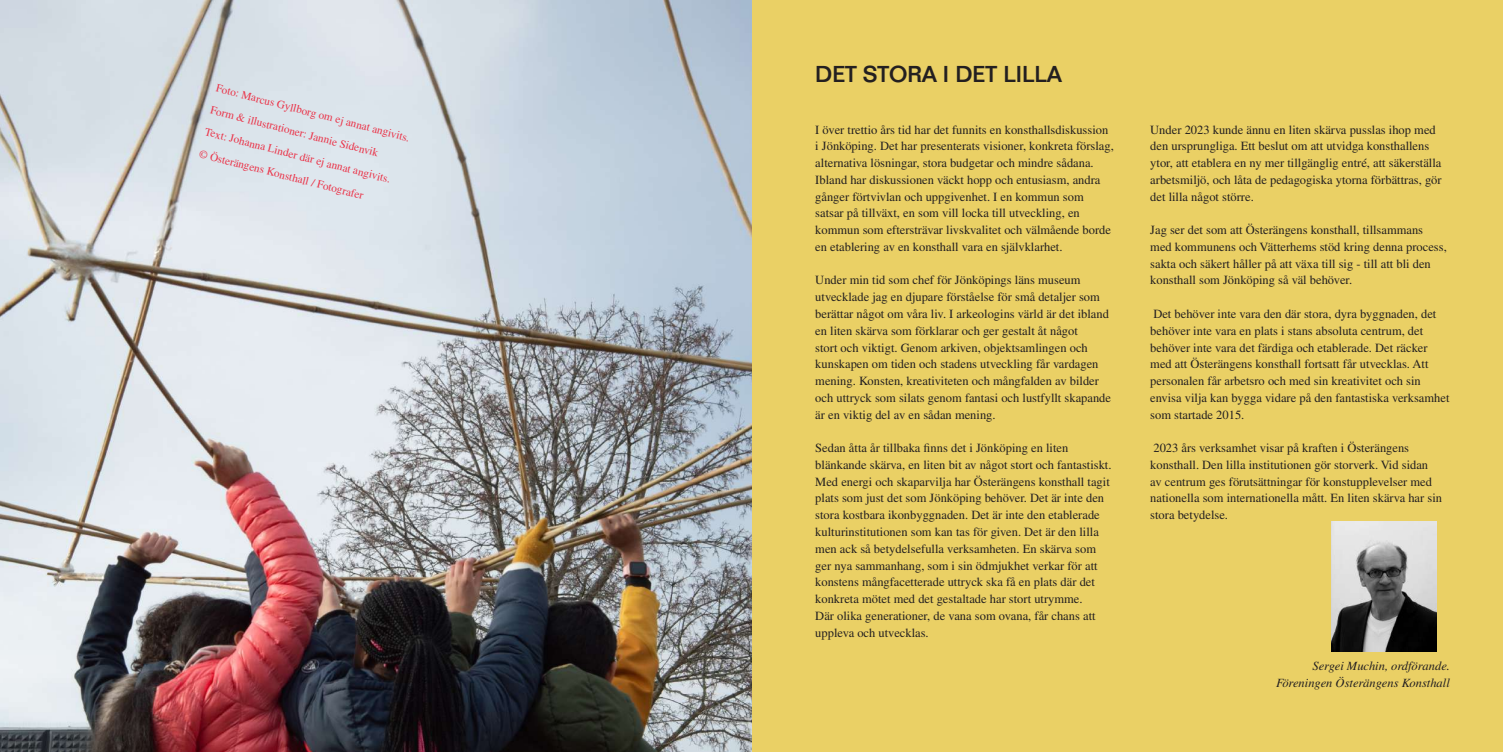
<style>
.page{position:relative;width:1503px;height:752px;background:#fff}
.page>*{position:absolute;margin:0;border:0;box-sizing:border-box;transform-origin:0 0}
.t1{font:500 22.5px "Folio Std";color:#231f20}
.t2{font:12.5px/16.8px "Times LT Std";color:#231f20}
.t3{font:italic 12.5px/16.8px "Times LT Std";color:#231f20;text-align:right}
.t4{font:11.25px/22.5px "Times LT Std";color:#ea3449}
</style>
<div class="page">
<div style="left:744px;top:0;width:758px;height:751px;background:#ead065"></div>
<img style="left:1331px;top:521px;width:104px;height:130px">
<img style="left:0;top:0;width:751px;height:751px">
<p class="t4" style="left:218px;top:77px;width:202px;rotate:14deg">Foto: Marcus Gyllborg om ej annatangivits.<br>Form &amp; illustrationer: Jannie Sidenvik<br>Text: Johanna Linder där ej annatangivits. © Österängens Konsthall/ Fotografer</p>
<h1 class="t1" style="left:815px;top:60px;width:248px">DET STORA I DET LILLA</h1>
<p class="t2" style="left:815px;top:121px;width:300px">I över trettio års tid har det funnits en konsthallsdiskussion i Jönköping. Det har presenterats visioner, konkreta förslag, alternativa lösningar, stora budgetar och mindre sådana.<br>Ibland har diskussionen väckt hopp och entusiasm, andra gånger förtvivlan och uppgivenhet. I en kommun som satsar på tillväxt, en som vill locka till utveckling, en kommun som eftersträvar livskvalitet och välmående borde en etablering av en konsthall vara en självklarhet.</p>
<p class="t2" style="left:815px;top:272px;width:297px">Under min tid som chef för Jönköpings läns museum utvecklade jag en djupare förståelse för små detaljer som berättar något om våra liv. I arkeologins värld är det ibland en liten skärva som förklarar och ger gestalt åt något<br>stort och viktigt. Genom arkiven, objektsamlingen och kunskapen om tiden och stadens utveckling får vardagen mening. Konsten, kreativiteten och mångfalden av bilder och uttryck som silats genom fantasi och lustfyllt skapande är en viktig del av en sådan mening.</p>
<p class="t2" style="left:815px;top:439px;width:298px">Sedan åtta år tillbaka finns det i Jönköping en liten blänkande skärva, en liten bit av något stort och fantastiskt.<br>Med energi och skaparvilja har Österängens konsthall tagit plats som just det som Jönköping behöver. Det är inte den stora kostbara ikonbyggnaden. Det är inte den etablerade kulturinstitutionen som kan tas för given. Det är den lilla men ack så betydelsefulla verksamheten. En skärva som ger nya sammanhang, som i sin ödmjukhet verkar för att konstens mångfacetterade uttryck ska få en plats där det konkreta mötet med det gestaltade har stort utrymme.<br>Där olika generationer, de vana som ovana, får chans att uppleva och utvecklas.</p>
<p class="t2" style="left:1150px;top:121px;width:293px">Under 2023 kunde ännu en liten skärva pusslas ihop med den ursprungliga. Ett beslut om att utvidga konsthallens ytor, att etablera en ny mer tillgänglig entré, att säkerställa arbetsmiljö, och låta de pedagogiska ytorna förbättras, gör det lilla något större.</p>
<p class="t2" style="left:1150px;top:221px;width:298px">Jag ser det som att Österängens konsthall, tillsammans med kommunens och Vätterhems stöd kring denna process, sakta och säkert håller på att växa till sig - till att bli den konsthall som Jönköping så väl behöver.</p>
<p class="t2" style="left:1150px;top:305px;width:301px">Det behöver inte vara den där stora, dyra byggnaden, det behöver inte vara en plats i stans absoluta centrum, det behöver inte vara det färdiga och etablerade. Det räcker med att Österängens konsthall fortsatt får utvecklas. Att personalen får arbetsro och med sin kreativitet och sin envisa vilja kan bygga vidare på den fantastiska verksamhet som startade 2015.</p>
<p class="t2" style="left:1150px;top:439px;width:293px">2023 års verksamhet visar på kraften i Österängens konsthall. Den lilla institutionen gör storverk. Vid sidan av centrum ges förutsättningar för konstupplevelser med nationella som internationella mått. En liten skärva har sin stora betydelse.</p>
<p class="t3" style="left:1276px;top:657px;width:175px">Sergei Muchin, ordförande.<br>Föreningen Österängens Konsthall</p>
</div>
